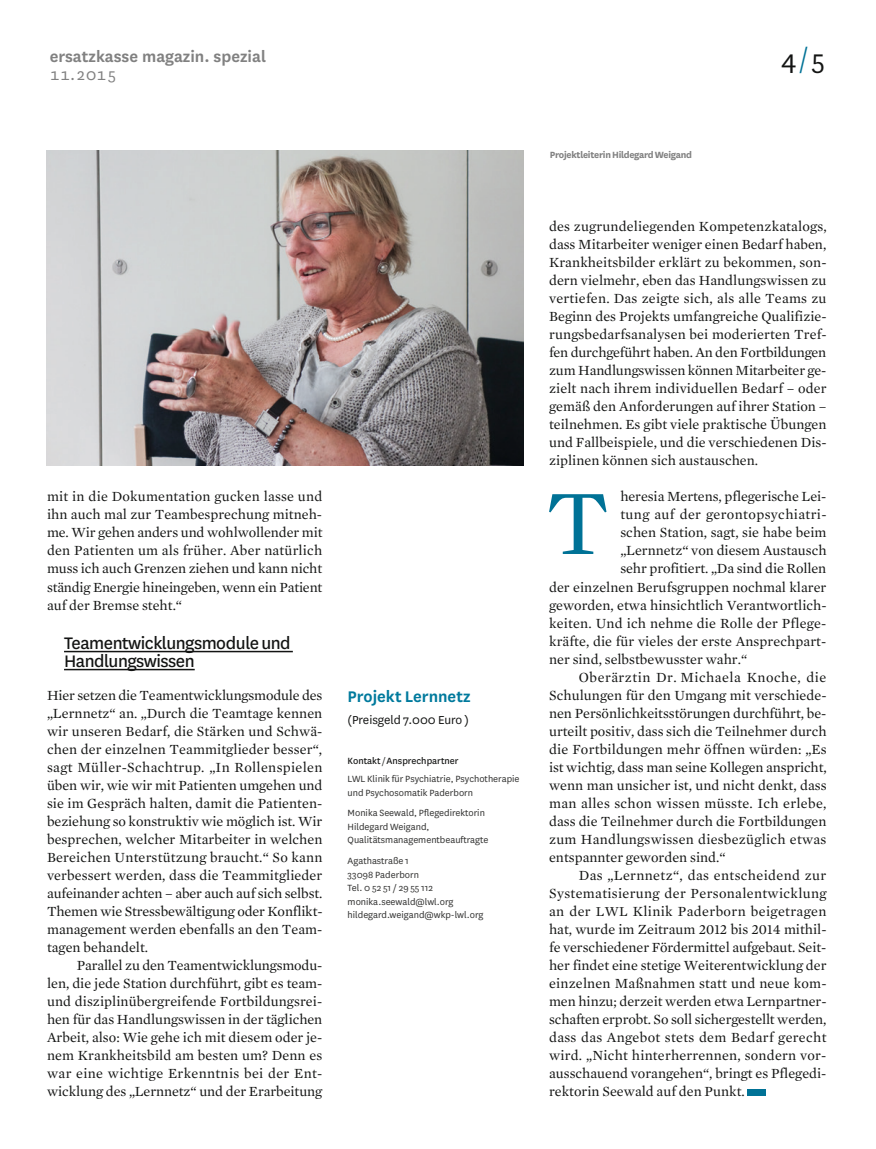
<style>
.page{position:relative;width:876px;height:1149px;background:#fff}
.page>*{position:absolute;margin:0;border:0;box-sizing:border-box;transform-origin:0 0}
.t1{font:93.75px "Mercury Text G1";color:#007296}
.t2{font:30.3px "National";color:#131413}
.t3{font:19.5px/18px "National";letter-spacing:-.025em;color:#131413}
.t4{font:600 18px "National";color:#818181}
.t5{font:600 18px "National";color:#007a9d}
.t6{font:18px "National";color:#818181}
.t7{font:14.25px/18px "Mercury Text G1";color:#131413;text-align:justify}
.t8{font:14.25px "Mercury Text G1";letter-spacing:.025em;color:#131413}
.t9{font:14.25px "Mercury Text G1";letter-spacing:.02em;color:#131413}
.t10{font:14.25px "Mercury Text G1";letter-spacing:.035em;color:#131413}
.t11{font:13.5px "National";color:#131413}
.t12{font:10.5px/13.5px "National";color:#313130}
.t13{font:700 10.5px "National";letter-spacing:-.025em;color:#818181}
.s1{color:#007296}
.s2{color:#131413}
.s3{font-size:13.8px}
</style>
<div class="page">
<hr style="left:64px;top:650px;width:229px;height:2px;background:#131413">
<hr style="left:64px;top:668px;width:131px;height:2px;background:#131413">
<div style="left:748px;top:1088px;width:18px;height:7px;background:#007296"></div>
<img style="left:47px;top:150px;width:477px;height:315px">
<p class="t4" style="left:50px;top:44px;width:218px">ersatzkasse magazin. spezial</p>
<h2 class="t2" style="left:780px;top:40px;width:48px">4<span class="s1">/</span>5</h2>
<p class="t6" style="left:50px;top:62px;width:69px">11.2015</p>
<p class="t7" style="left:47px;top:487px;width:277px">mit in die Dokumentation gucken lasse und ihn auch mal zur Teambesprechung mitneh&shy;me. Wir gehen anders und wohlwollender mit den Patienten um als früher. Aber natürlich muss ich auch Grenzen ziehen und kann nicht ständig Energie hineingeben, wenn ein Patient auf der Bremse steht.“</p>
<h3 class="t3" style="left:64px;top:632px;width:228px">Teamentwicklungsmodule und<br>Handlungswissen</h3>
<p class="t7" style="left:47px;top:685px;width:277px">Hier setzen die Teamentwicklungsmodule des „Lernnetz“ an. „Durch die Teamtage kennen wir unseren Bedarf, die Stärken und Schwä&shy;chen der einzelnen Teammitglieder besser“, sagt Müller-Schachtrup. „In Rollenspielen üben wir, wie wir mit Patienten umgehen und sie im Gespräch halten, damit die Patienten&shy;beziehung so konstruktiv wie möglich ist. Wir besprechen, welcher Mitarbeiter in welchen Bereichen Unterstützung braucht.“ So kann verbessert werden, dass die Teammitglieder aufeinander achten – aber auch auf sich selbst.<br>Themen wie Stressbewältigung oder Konflikt&shy;management werden ebenfalls an den Team&shy;tagen behandelt.</p>
<p class="t7" style="left:47px;top:955px;width:277px;text-indent:30px">Parallel zu den Teamentwicklungsmodu&shy;len, die jede Station durchführt, gibt es team&shy;und disziplinübergreifende Fortbildungsrei&shy;hen für das Handlungswissen in der täglichen Arbeit, also: Wie gehe ich mit diesem oder je&shy;nem Krankheitsbild am besten um? Denn es war eine wichtige Erkenntnis bei der Ent&shy;wicklung des „Lernnetz“ und der Erarbeitung</p>
<p class="t5" style="left:348px;top:683px;width:124px">Projekt Lernnetz</p>
<p class="t11" style="left:348px;top:711px;width:123px">(Preisgeld 7.000 Euro )</p>
<p class="t12" style="left:348px;top:751px;width:173px;line-height:17.7px"><span class="s2">Kontakt</span> / <span class="s2">Ansprechpartner<br></span>LWL Klinik für Psychiatrie, Psychotherapie</p>
<p class="t12" style="left:348px;top:781px;width:139px;line-height:20.7px">und Psychosomatik Paderborn<br>Monika Seewald, Pflegedirektorin</p>
<p class="t12" style="left:348px;top:819px;width:142px">Hildegard Weigand,<br>Qualitätsmanagementbeauftragte</p>
<p class="t12" style="left:348px;top:853px;width:137px">Agathastraße 1<br>33098 Paderborn<br>Tel. 0 52 51 / 29 55 112 monika.seewald@lwl.org hildegard.weigand@wkp-lwl.org</p>
<p class="t13" style="left:550px;top:147px;width:144px">Projektleiterin Hildegard Weigand</p>
<p class="t7" style="left:549px;top:217px;width:279px">des zugrundeliegenden Kompetenzkatalogs, dass Mitarbeiter weniger einen Bedarf haben, Krankheitsbilder erklärt zu bekommen, son&shy;dern vielmehr, eben das Handlungswissen zu vertiefen. Das zeigte sich, als alle Teams zu Beginn des Projekts umfangreiche Qualifizie&shy;rungsbedarfsanalysen bei moderierten Tref&shy;fen durchgeführt haben. An den Fortbildungen zum Handlungswissen können Mitarbeiter ge&shy;zielt nach ihrem individuellen Bedarf – oder gemäß den Anforderungen auf ihrer Station – teilnehmen. Es gibt viele praktische Übungen und Fallbeispiele, und die verschiedenen Dis&shy;ziplinen können sich austauschen.</p>
<h1 class="t1" style="left:546px;top:467px;width:65px">T</h1>
<p class="t7" style="left:620px;top:487px;width:208px">heresia Mertens, pflegerische Lei-</p>
<p class="t8" style="left:620px;top:506px;width:208px">tung auf der gerontopsychiatri-</p>
<p class="t7" style="left:620px;top:523px;width:208px">schen Station, sagt, sie habe beim</p>
<p class="t7" style="left:620px;top:541px;width:208px">„Lernnetz“ von diesem Austausch</p>
<p class="t7" style="left:620px;top:559px;width:207px">sehr profitiert. „Da sind die Rollen</p>
<p class="t7" style="left:549px;top:577px;width:279px">der einzelnen Berufsgruppen nochmal klarer</p>
<p class="t7" style="left:549px;top:595px;width:279px">geworden, etwa hinsichtlich Verantwortlich-</p>
<p class="t7" style="left:549px;top:613px;width:279px">keiten. Und ich nehme die Rolle der Pflege-</p>
<p class="t7" style="left:549px;top:631px;width:279px">kräfte, die für vieles der erste Ansprechpart-</p>
<p class="t7" style="left:549px;top:649px;width:200px">ner sind, selbstbewusster wahr.“</p>
<p class="t10" style="left:579px;top:668px;width:249px">Oberärztin Dr. Michaela Knoche, die</p>
<p class="t7" style="left:549px;top:685px;width:279px">Schulungen für den Umgang mit verschiede-</p>
<p class="t7" style="left:549px;top:703px;width:279px">nen Persönlichkeitsstörungen durchführt, be-</p>
<p class="t7" style="left:549px;top:721px;width:279px">urteilt positiv, dass sich die Teilnehmer durch</p>
<p class="t7" style="left:549px;top:739px;width:279px">die Fortbildungen mehr öffnen würden: „Es</p>
<p class="t7" style="left:549px;top:757px;width:279px">ist wichtig, dass man seine Kollegen anspricht,</p>
<p class="t7" style="left:549px;top:775px;width:279px">wenn man unsicher ist, und nicht denkt, dass</p>
<p class="t9" style="left:549px;top:794px;width:279px">man alles schon wissen müsste. Ich erlebe,</p>
<p class="t7" style="left:549px;top:811px;width:279px">dass die Teilnehmer durch die Fortbildungen</p>
<p class="t7" style="left:549px;top:829px;width:279px">zum Handlungswissen diesbezüglich etwas</p>
<p class="t7" style="left:549px;top:847px;width:178px">entspannter geworden sind.“</p>
<p class="t8" style="left:579px;top:866px;width:249px">Das „Lernnetz“, das entscheidend zur</p>
<p class="t8" style="left:549px;top:884px;width:279px">Systematisierung der Personalentwicklung</p>
<p class="t8" style="left:549px;top:902px;width:279px">an der <span class="s3">LWL</span> Klinik Paderborn beigetragen</p>
<p class="t7" style="left:549px;top:919px;width:279px">hat, wurde im Zeitraum 2012 bis 2014 mithil-</p>
<p class="t7" style="left:549px;top:937px;width:279px">fe verschiedener Fördermittel aufgebaut. Seit-</p>
<p class="t7" style="left:549px;top:955px;width:279px">her findet eine stetige Weiterentwicklung der</p>
<p class="t7" style="left:549px;top:973px;width:279px">einzelnen Maßnahmen statt und neue kom-</p>
<p class="t7" style="left:549px;top:991px;width:279px">men hinzu; derzeit werden etwa Lernpartner-</p>
<p class="t7" style="left:549px;top:1009px;width:279px">schaften erprobt. So soll sichergestellt werden,</p>
<p class="t9" style="left:549px;top:1028px;width:279px">dass das Angebot stets dem Bedarf gerecht</p>
<p class="t7" style="left:549px;top:1045px;width:279px">wird. „Nicht hinterherrennen, sondern vor-</p>
<p class="t7" style="left:549px;top:1063px;width:279px">ausschauend vorangehen“, bringt es Pflegedi-</p>
<p class="t7" style="left:549px;top:1081px;width:197px">rektorin Seewald auf den Punkt.</p>
</div>
